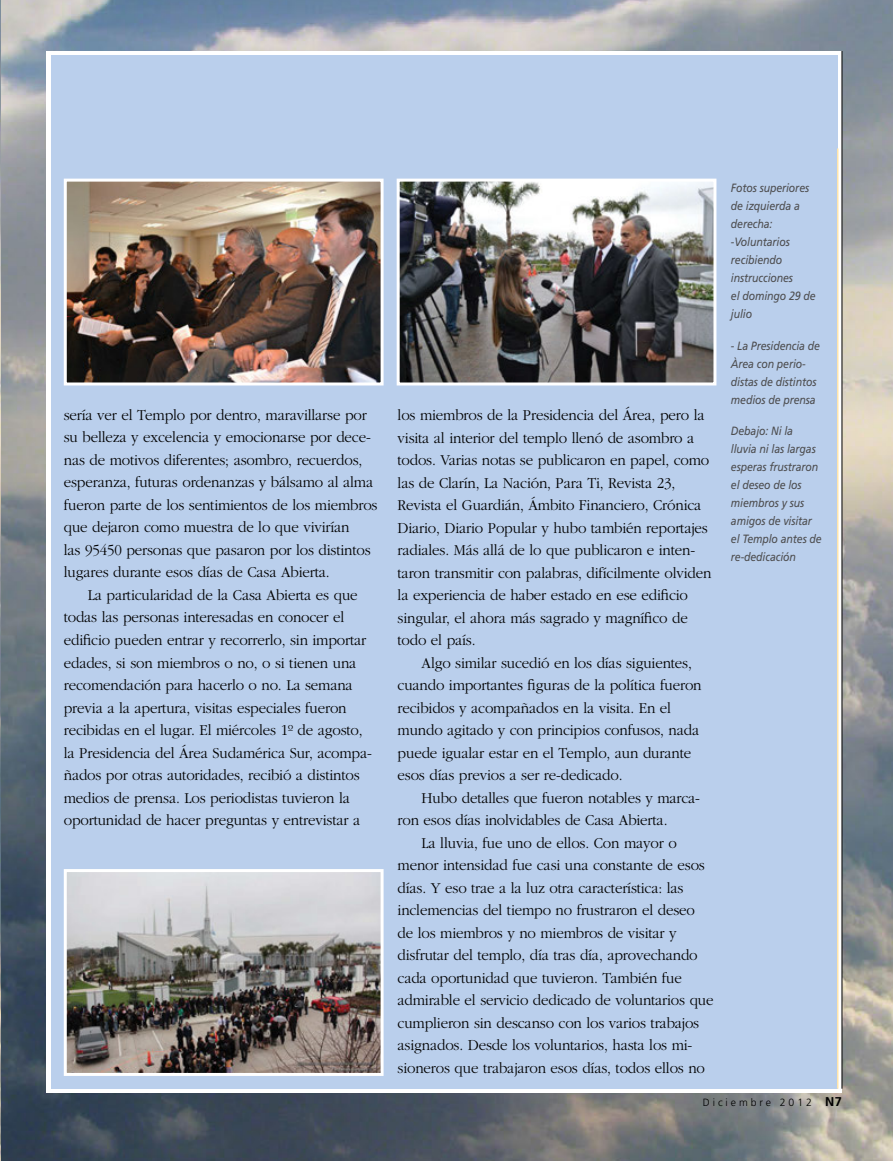
<style>
.page{position:relative;width:893px;height:1161px;background:#fff}
.page>*{position:absolute;margin:0;border:0;box-sizing:border-box;transform-origin:0 0}
.t1{font:300 15.75px/22.5px "Garamond";letter-spacing:-.01em;color:#000;scale:.95 1}
.t2{font:italic 12px/18px "Frutiger";letter-spacing:-.01em;color:#4d4d4f;scale:.88 1}
.t3{font:300 10.5px "Frutiger";letter-spacing:.28em;color:#000}
.s1{font-weight:700;font-size:12.75px}
</style>
<div class="page">
<img style="left:1px;top:0;width:892px;height:1161px">
<div style="left:51px;top:55px;width:787px;height:1034px;background:#bacfec"></div>
<hr style="left:842px;top:51px;width:1px;height:1038px;background:#000">
<hr style="left:837px;top:148px;width:1px;height:941px;background:#ffe6ac">
<img style="left:68px;top:183px;width:312px;height:198px">
<div style="left:64px;top:179px;width:320px;height:206px;border:3px solid #fff"></div>
<img style="left:401px;top:183px;width:311px;height:198px">
<div style="left:397px;top:179px;width:319px;height:206px;border:3px solid #fff"></div>
<img style="left:68px;top:873px;width:312px;height:199px">
<div style="left:64px;top:869px;width:320px;height:207px;border:3px solid #fff"></div>
<p class="t1" style="left:64px;top:404px;width:332px">sería ver el Templo por dentro, maravillarse por su belleza y excelencia y emocionarse por dece&shy;nas de motivos diferentes; asombro, recuerdos, esperanza, futuras ordenanzas y bálsamo al alma fueron parte de los sentimientos de los miembros que dejaron como muestra de lo que vivirían<br>las 95450 personas que pasaron por los distintos lugares durante esos días de Casa Abierta.</p>
<p class="t1" style="left:64px;top:584px;width:326px;text-indent:24px">La particularidad de la Casa Abierta es que todas las personas interesadas en conocer el edificio pueden entrar y recorrerlo, sin importar edades, si son miembros o no, o si tienen una recomendación para hacerlo o no. La semana previa a la apertura, visitas especiales fueron recibidas en el lugar. El miércoles 1º de agosto, la Presidencia del Área Sudamérica Sur, acompa&shy;ñados por otras autoridades, recibió a distintos medios de prensa. Los periodistas tuvieron la oportunidad de hacer preguntas y entrevistar a</p>
<p class="t1" style="left:398px;top:404px;width:332px">los miembros de la Presidencia del Área, pero la visita al interior del templo llenó de asombro a todos. Varias notas se publicaron en papel, como las de Clarín, La Nación, Para Ti, Revista 23, Revista el Guardián, Ámbito Financiero, Crónica Diario, Diario Popular y hubo también reportajes radiales. Más allá de lo que publicaron e inten&shy;taron transmitir con palabras, difícilmente olviden la experiencia de haber estado en ese edificio singular, el ahora más sagrado y magnífico de todo el país.</p>
<p class="t1" style="left:398px;top:651px;width:322px;text-indent:24px">Algo similar sucedió en los días siguientes, cuando importantes figuras de la política fueron recibidos y acompañados en la visita. En el mundo agitado y con principios confusos, nada puede igualar estar en el Templo, aun durante esos días previos a ser re-dedicado.</p>
<p class="t1" style="left:398px;top:786px;width:320px;text-indent:24px">Hubo detalles que fueron notables y marca&shy;ron esos días inolvidables de Casa Abierta.</p>
<p class="t1" style="left:398px;top:831px;width:334px;text-indent:24px">La lluvia, fue uno de ellos. Con mayor o menor intensidad fue casi una constante de esos días. Y eso trae a la luz otra característica: las inclemencias del tiempo no frustraron el deseo de los miembros y no miembros de visitar y disfrutar del templo, día tras día, aprovechando cada oportunidad que tuvieron. También fue admirable el servicio dedicado de voluntarios que cumplieron sin descanso con los varios trabajos asignados. Desde los voluntarios, hasta los mi&shy;sioneros que trabajaron esos días, todos ellos no</p>
<p class="t2" style="left:731px;top:179px;width:98px">Fotos superiores de izquierda a derecha: -Voluntarios recibiendo instrucciones<br>el domingo 29 de julio</p>
<p class="t2" style="left:731px;top:336px;width:103px">- La Presidencia de<br>Àrea con perio&shy;distas de distintos medios de prensa</p>
<p class="t2" style="left:731px;top:422px;width:105px">Debajo: Ni la lluvia ni las largas esperas frustraron el deseo de los miembros y sus amigos de visitar el Templo antes de re-dedicación</p>
<p class="t3" style="left:703px;top:1096px;width:141px">Diciembre 2012 <span class="s1">N7</span></p>
</div>
